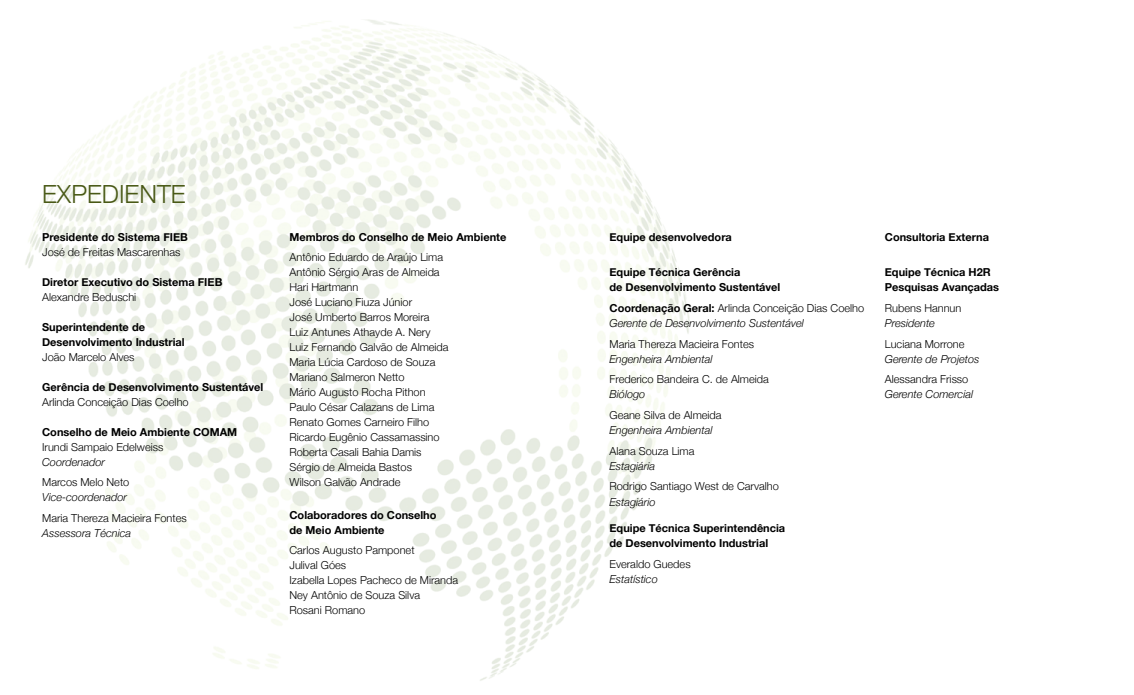
<style>
.page{position:relative;width:1134px;height:695px;background:#fff}
.page>*{position:absolute;margin:0;border:0;box-sizing:border-box;transform-origin:0 0}
.t1{font:300 25px "Helvetica Neue";color:#495916}
.t2{font:300 11px/15px "Helvetica Neue";color:#000}
.t3{font:700 11px/15px "Helvetica Neue";color:#000}
.t4{font:italic 300 11px/15px "Helvetica Neue";color:#000}
.s1{font-weight:700;font-style:normal}
.s2{font-style:normal}
</style>
<div class="page">
<img style="left:25px;top:19px;width:665px;height:662px">
<h1 class="t1" style="left:42px;top:179px;width:145px">EXPEDIENTE</h1>
<p class="t3" style="left:42px;top:229px;width:147px">Presidente do Sistema FIEB</p>
<p class="t2" style="left:42px;top:244px;width:140px">José de Freitas Mascarenhas</p>
<p class="t3" style="left:42px;top:274px;width:182px">Diretor Executivo do Sistema FIEB</p>
<p class="t2" style="left:42px;top:289px;width:96px">Alexandre Beduschi</p>
<p class="t3" style="left:42px;top:319px;width:144px">Superintendente de<br>Desenvolvimento Industrial</p>
<p class="t2" style="left:42px;top:349px;width:94px">João Marcelo Alves</p>
<p class="t3" style="left:42px;top:379px;width:223px">Gerência de Desenvolvimento Sustentável</p>
<p class="t2" style="left:42px;top:394px;width:148px">Arlinda Conceição Dias Coelho</p>
<p class="t3" style="left:42px;top:424px;width:197px">Conselho de Meio Ambiente COMAM</p>
<p class="t2" style="left:42px;top:439px;width:123px">Irundi Sampaio Edelweiss</p>
<p class="t4" style="left:42px;top:454px;width:64px">Coordenador</p>
<p class="t2" style="left:42px;top:474px;width:89px">Marcos Melo Neto</p>
<p class="t4" style="left:42px;top:489px;width:86px">Vice-coordenador</p>
<p class="t2" style="left:42px;top:510px;width:146px">Maria Thereza Macieira Fontes</p>
<p class="t4" style="left:42px;top:525px;width:91px">Assessora Técnica</p>
<p class="t3" style="left:289px;top:229px;width:218px">Membros do Conselho de Meio Ambiente</p>
<p class="t2" style="left:289px;top:249px;width:161px">Antônio Eduardo de Araújo Lima<br>Antônio Sérgio Aras de Almeida<br>Hari Hartmann<br>José Luciano Fiuza Júnior<br>José Umberto Barros Moreira<br>Luiz Antunes Athayde A. Nery<br>Luiz Fernando Galvão de Almeida<br>Maria Lúcia Cardoso de Souza<br>Mariano Salmeron Netto<br>Mário Augusto Rocha Pithon<br>Paulo César Calazans de Lima<br>Renato Gomes Carneiro Filho<br>Ricardo Eugênio Cassamassino<br>Roberta Casali Bahia Damis<br>Sérgio de Almeida Bastos<br>Wilson Galvão Andrade</p>
<p class="t3" style="left:289px;top:507px;width:149px">Colaboradores do Conselho de Meio Ambiente</p>
<p class="t2" style="left:289px;top:542px;width:170px">Carlos Augusto Pamponet<br>Julival Góes<br>Izabella Lopes Pacheco de Miranda<br>Ney Antônio de Souza Silva<br>Rosani Romano</p>
<p class="t3" style="left:609px;top:229px;width:124px">Equipe desenvolvedora</p>
<p class="t3" style="left:609px;top:264px;width:172px">Equipe Técnica Gerência<br>de Desenvolvimento Sustentável</p>
<p class="t4" style="left:609px;top:300px;width:256px"><span class="s1">Coordenação Geral:</span> <span class="s2">Arlinda Conceição Dias Coelho<br></span>Gerente de Desenvolvimento Sustentável</p>
<p class="t2" style="left:609px;top:336px;width:146px">Maria Thereza Macieira Fontes</p>
<p class="t4" style="left:609px;top:351px;width:104px">Engenheira Ambiental</p>
<p class="t2" style="left:609px;top:371px;width:161px">Frederico Bandeira C. de Almeida</p>
<p class="t4" style="left:609px;top:387px;width:37px">Biólogo</p>
<p class="t2" style="left:609px;top:407px;width:114px">Geane Silva de Almeida</p>
<p class="t4" style="left:609px;top:422px;width:104px">Engenheira Ambiental</p>
<p class="t2" style="left:609px;top:443px;width:86px">Alana Souza Lima</p>
<p class="t4" style="left:609px;top:458px;width:47px">Estagiária</p>
<p class="t2" style="left:609px;top:478px;width:171px">Rodrigo Santiago West de Carvalho</p>
<p class="t4" style="left:609px;top:494px;width:48px">Estagiário</p>
<p class="t3" style="left:609px;top:520px;width:177px">Equipe Técnica Superintendência de Desenvolvimento Industrial</p>
<p class="t2" style="left:609px;top:555px;width:83px">Everaldo Guedes</p>
<p class="t4" style="left:609px;top:571px;width:50px">Estatístico</p>
<p class="t3" style="left:885px;top:229px;width:106px">Consultoria Externa</p>
<p class="t3" style="left:885px;top:264px;width:116px">Equipe Técnica H2R<br>Pesquisas Avançadas</p>
<p class="t2" style="left:885px;top:300px;width:78px">Rubens Hannun</p>
<p class="t4" style="left:885px;top:315px;width:52px">Presidente</p>
<p class="t2" style="left:885px;top:336px;width:81px">Luciana Morrone</p>
<p class="t4" style="left:885px;top:351px;width:96px">Gerente de Projetos</p>
<p class="t2" style="left:885px;top:372px;width:85px">Alessandra Frisso</p>
<p class="t4" style="left:885px;top:387px;width:90px">Gerente Comercial</p>
</div>
